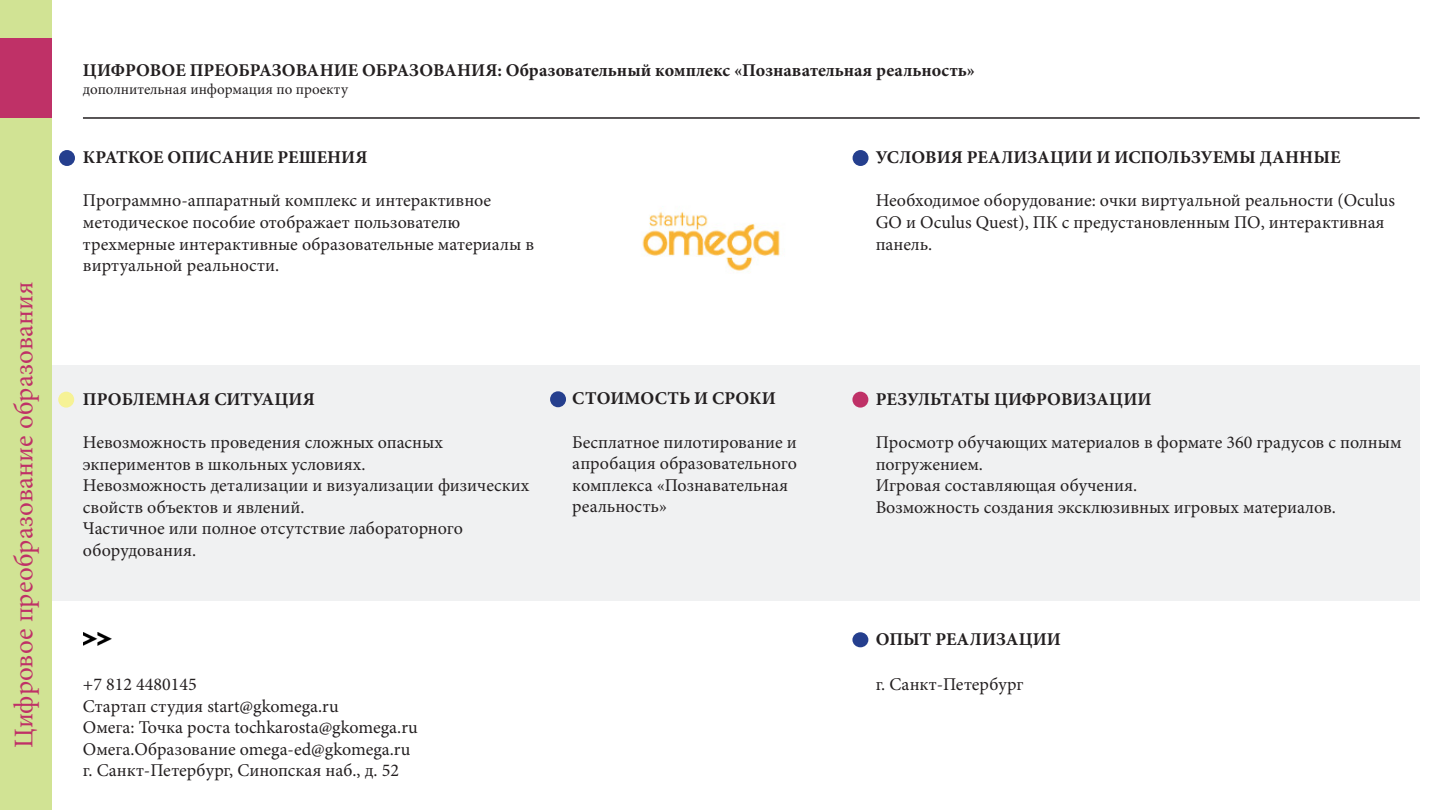
<style>
.page{position:relative;width:1441px;height:810px;background:#fff}
.page>*{position:absolute;margin:0;border:0;box-sizing:border-box;transform-origin:0 0}
.t1{font:27px "Minion Pro";letter-spacing:.005em;color:#bf3167}
.t2{font:18px/21.6px "Minion Pro";color:#231f20}
.t3{font:700 18px "Minion Pro";color:#231f20}
.t4{font:15px "Minion Pro";color:#231f20}
</style>
<div class="page">
<div style="left:51px;top:365px;width:1368px;height:236px;background:#f0f1f2"></div>
<div style="left:0;top:0;width:51px;height:810px;background:#d1e394"></div>
<div style="left:0;top:38px;width:51px;height:80px;background:#bf3167"></div>
<hr style="left:83px;top:117px;width:1336px;height:2px;background:#231f20">
<div style="left:59px;top:150px;width:16px;height:16px;background:#253f8e;border-radius:50%"></div>
<div style="left:852px;top:150px;width:16px;height:16px;background:#253f8e;border-radius:50%"></div>
<div style="left:852px;top:392px;width:16px;height:16px;background:#bf3167;border-radius:50%"></div>
<div style="left:550px;top:391px;width:16px;height:16px;background:#253f8e;border-radius:50%"></div>
<div style="left:58px;top:392px;width:16px;height:16px;background:#f6f295;border-radius:50%"></div>
<img style="left:642px;top:212px;width:138px;height:61px">
<img style="left:83px;top:632px;width:29px;height:13px">
<div style="left:852px;top:632px;width:16px;height:15px;background:#253f8e;border-radius:50%"></div>
<p class="t1" style="left:6px;top:748px;width:469px;rotate:-90deg">Цифровое преобразование образования</p>
<p class="t3" style="left:83px;top:57px;width:893px">ЦИФРОВОЕ ПРЕОБРАЗОВАНИЕ ОБРАЗОВАНИЯ: Образовательный комплекс «Познавательная реальность»</p>
<p class="t4" style="left:83px;top:79px;width:266px">дополнительная информация по проекту</p>
<p class="t3" style="left:83px;top:145px;width:286px">КРАТКОЕ ОПИСАНИЕ РЕШЕНИЯ</p>
<p class="t2" style="left:83px;top:190px;width:452px">Программно-аппаратный комплекс и интерактивное методическое пособие отображает пользователю трехмерные интерактивные образовательные материалы в виртуальной реальности.</p>
<p class="t3" style="left:83px;top:386px;width:233px">ПРОБЛЕМНАЯ СИТУАЦИЯ</p>
<p class="t2" style="left:83px;top:431px;width:361px">Невозможность проведения сложных опасных экпериментов в школьных условиях.</p>
<p class="t2" style="left:83px;top:475px;width:448px">Невозможность детализации и визуализации физических свойств объектов и явлений.</p>
<p class="t2" style="left:83px;top:518px;width:381px">Частичное или полное отсутствие лабораторного оборудования.</p>
<p class="t3" style="left:572px;top:386px;width:205px">СТОИМОСТЬ И СРОКИ</p>
<p class="t2" style="left:572px;top:431px;width:226px">Бесплатное пилотирование и апробация образовательного комплекса «Познавательная реальность»</p>
<p class="t2" style="left:83px;top:673px;width:115px">+7 812 4480145</p>
<p class="t2" style="left:83px;top:695px;width:257px">Стартап студия start@gkomega.ru</p>
<p class="t2" style="left:83px;top:717px;width:336px">Омега: Точка роста tochkarosta@gkomega.ru</p>
<p class="t2" style="left:83px;top:738px;width:329px">Омега.Образование omega-ed@gkomega.ru</p>
<p class="t2" style="left:83px;top:760px;width:317px">г. Санкт-Петербург, Синопская наб., д. 52</p>
<p class="t3" style="left:875px;top:145px;width:466px">УСЛОВИЯ РЕАЛИЗАЦИИ И ИСПОЛЬЗУЕМЫ ДАННЫЕ</p>
<p class="t2" style="left:875px;top:190px;width:521px">Необходимое оборудование: очки виртуальной реальности (Oculus<br>GO и Oculus Quest), ПК с предустановленным ПО, интерактивная панель.</p>
<p class="t3" style="left:875px;top:386px;width:277px">РЕЗУЛЬТАТЫ ЦИФРОВИЗАЦИИ</p>
<p class="t2" style="left:875px;top:431px;width:527px">Просмотр обучающих материалов в формате 360 градусов с полным погружением.</p>
<p class="t2" style="left:875px;top:475px;width:263px">Игровая составляющая обучения.</p>
<p class="t2" style="left:875px;top:496px;width:461px">Возможность создания эксклюзивных игровых материалов.</p>
<p class="t3" style="left:875px;top:627px;width:187px">ОПЫТ РЕАЛИЗАЦИИ</p>
<p class="t2" style="left:875px;top:673px;width:149px">г. Санкт-Петербург</p>
</div>
